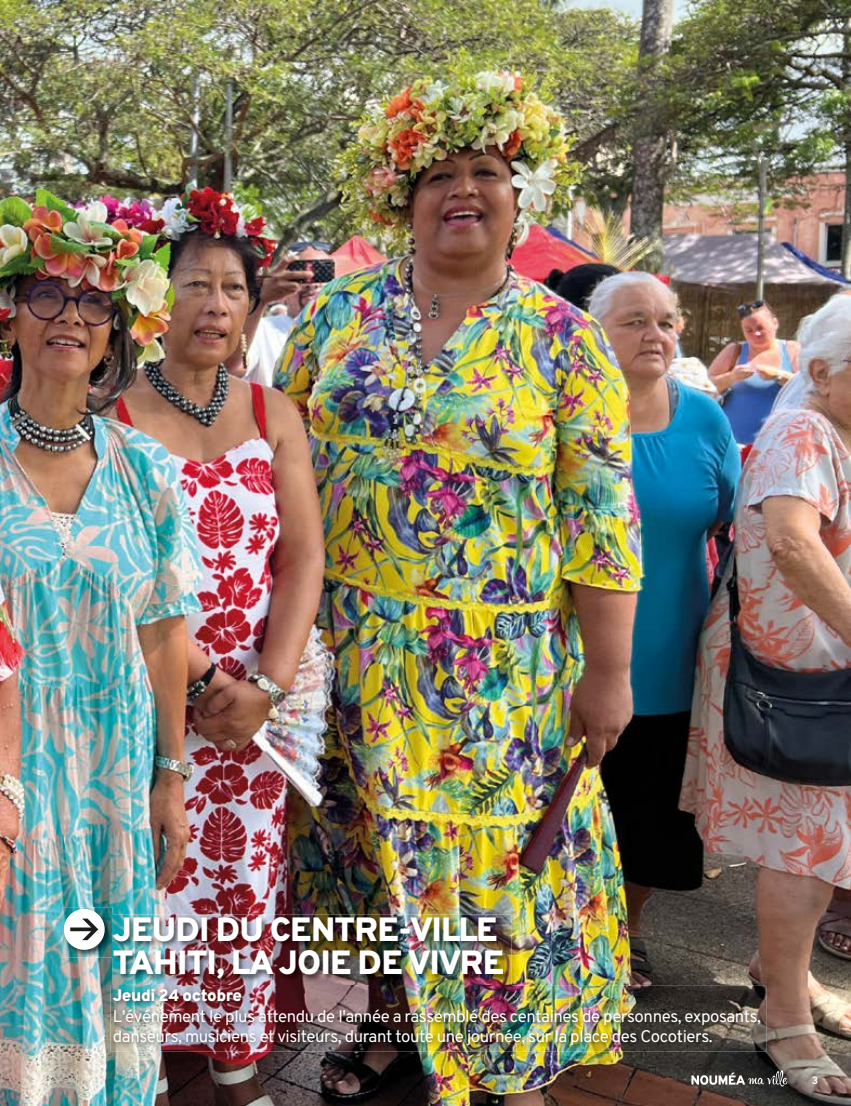
<style>
.page{position:relative;width:851px;height:1106px;background:#fff}
.page>*{position:absolute;margin:0;border:0;box-sizing:border-box;transform-origin:0 0}
.t1{font:800 33.6px/33.6px "Overpass";letter-spacing:-.025em;color:#fff}
.t2{font:16.8px/20.5px "Overpass";letter-spacing:-.025em;color:#fff}
.t3{font:800 16.8px "Overpass";letter-spacing:-.025em;color:#fff}
.t4{font:700 10.5px "Overpass";color:#fff}
</style>
<div class="page">
<img style="left:0;top:0;width:850px;height:1106px">
<img style="left:62px;top:907px;width:50px;height:50px">
<div style="left:64px;top:909px;width:41px;height:40px;background:#fff;border-radius:50%"></div>
<svg style="left:70px;top:918px;width:28px;height:22px"></svg>
<img style="left:112px;top:914px;width:399px;height:71px">
<img style="left:112px;top:914px;width:1px;height:43px">
<img style="left:110px;top:985px;width:656px;height:66px">
<svg style="left:691px;top:1070px;width:96px;height:16px;background:#666462"></svg>
<h1 class="t1" style="left:113px;top:912px;width:393px">JEUDI DU CENTRE-VILLE<br>TAHITI, LA JOIE DE VIVRE</h1>
<p class="t3" style="left:113px;top:984px;width:131px">Jeudi 24 octobre</p>
<p class="t2" style="left:113px;top:1005px;width:649px">L'événement le plus attendu de l'année a rassemblé des centaines de personnes, exposants, danseurs, musiciens et visiteurs, durant toute une journée, sur la place des Cocotiers.</p>
<p class="t4" style="left:811px;top:1073px;width:8px">3</p>
</div>
